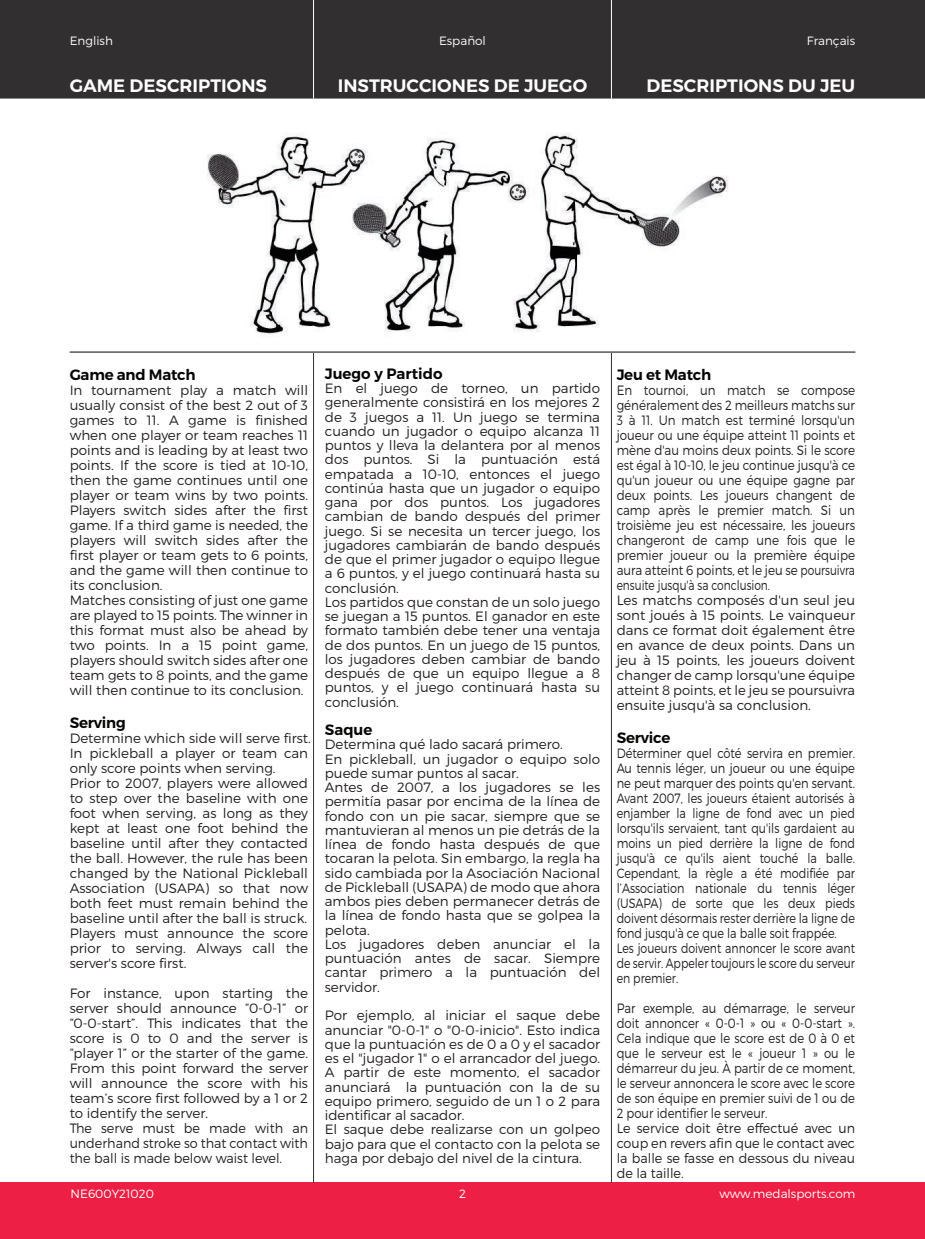
<style>
.page{position:relative;width:925px;height:1239px;background:#fff}
.page>*{position:absolute;margin:0;border:0;box-sizing:border-box;transform-origin:0 0}
.t1{font:600 18px "Montserrat";color:#fff}
.t2{font:600 15px "Montserrat";letter-spacing:-.015em;color:#050504}
.t3{font:300 13.5px/14.2px "Montserrat";color:#231f20}
.t4{font:300 13.5px/15px "Montserrat";color:#231f20;scale:.88 1}
.t5{font:300 13.5px/15px "Montserrat";color:#231f20;scale:.85 1}
.t6{font:300 13.5px/15px "Montserrat";color:#231f20;scale:.86 1}
.t7{font:300 12px "Montserrat";color:#fff}
</style>
<div class="page">
<div style="left:0;top:0;width:924px;height:99px;background:#312f30"></div>
<div style="left:0;top:1183px;width:924px;height:56px;background:#ed1f45"></div>
<hr style="left:313px;top:0;width:1px;height:99px;background:#fff">
<hr style="left:611px;top:0;width:1px;height:99px;background:#fff">
<hr style="left:313px;top:350px;width:1px;height:833px;background:#312f30">
<hr style="left:611px;top:350px;width:1px;height:833px;background:#312f30">
<img style="left:181px;top:132px;width:562px;height:220px">
<hr style="left:70px;top:352px;width:785px;height:1px;background:#231f20">
<p class="t7" style="left:70px;top:33px;width:45px">English</p>
<p class="t7" style="left:439px;top:33px;width:48px">Español</p>
<p class="t7" style="left:806px;top:33px;width:50px">Français</p>
<h1 class="t1" style="left:70px;top:74px;width:199px">GAME DESCRIPTIONS</h1>
<h1 class="t1" style="left:337px;top:74px;width:251px">INSTRUCCIONES DE JUEGO</h1>
<h1 class="t1" style="left:646px;top:74px;width:210px">DESCRIPTIONS DU JEU</h1>
<p class="t2" style="left:70px;top:365px;width:127px">Game and Match</p>
<p class="t3" style="left:70px;top:382px;width:240px;line-height:15px">In tournament play a match will usually consist of the best 2 out of 3 games to 11. A game is finished when one player or team reaches 11 points and is leading by at least two points. If the score is tied at 10-10, then the game continues until one player or team wins by two points.<br>Players switch sides after the first game. If a third game is needed, the players will switch sides after the first player or team gets to 6 points, and the game will then continue to its conclusion.<br>Matches consisting of just one game are played to 15 points. The winner in this format must also be ahead by two points. In a 15 point game, players should switch sides after one team gets to 8 points, and the game will then continue to its conclusion.</p>
<p class="t2" style="left:70px;top:713px;width:57px">Serving</p>
<p class="t3" style="left:70px;top:730px;width:242px;line-height:15px">Determine which side will serve first.<br>In pickleball a player or team can only score points when serving.<br>Prior to 2007, players were allowed to step over the baseline with one foot when serving, as long as they kept at least one foot behind the baseline until after they contacted the ball. However, the rule has been changed by the National Pickleball Association (USAPA) so that now both feet must remain behind the baseline until after the ball is struck.<br>Players must announce the score prior to serving. Always call the server's score first.</p>
<p class="t3" style="left:70px;top:985px;width:240px;line-height:15px">For instance, upon starting the server should announce “0-0-1” or “0-0-start”. This indicates that the score is 0 to 0 and the server is “player 1” or the starter of the game.<br>From this point forward the server will announce the score with his team’s score first followed by a 1 or 2 to identify the server.<br>The serve must be made with an underhand stroke so that contact with the ball is made below waist level.</p>
<p class="t2" style="left:325px;top:364px;width:119px">Juego y Partido</p>
<p class="t3" style="left:325px;top:381px;width:277px">En el juego de torneo, un partido generalmente consistirá en los mejores 2 de 3 juegos a 11. Un juego se termina cuando un jugador o equipo alcanza 11 puntos y lleva la delantera por al menos dos puntos. Si la puntuación está empatada a 10-10, entonces el juego continúa hasta que un jugador o equipo gana por dos puntos. Los jugadores cambian de bando después del primer juego. Si se necesita un tercer juego, los jugadores cambiarán de bando después de que el primer jugador o equipo llegue a 6 puntos, y el juego continuará hasta su conclusión.<br>Los partidos que constan de un solo juego se juegan a 15 puntos. El ganador en este formato también debe tener una ventaja de dos puntos. En un juego de 15 puntos, los jugadores deben cambiar de bando después de que un equipo llegue a 8 puntos, y el juego continuará hasta su conclusión.</p>
<p class="t2" style="left:325px;top:720px;width:49px">Saque</p>
<p class="t3" style="left:325px;top:737px;width:277px">Determina qué lado sacará primero.<br>En pickleball, un jugador o equipo solo puede sumar puntos al sacar.<br>Antes de 2007, a los jugadores se les permitía pasar por encima de la línea de fondo con un pie sacar, siempre que se mantuvieran al menos un pie detrás de la línea de fondo hasta después de que tocaran la pelota. Sin embargo, la regla ha sido cambiada por la Asociación Nacional de Pickleball (USAPA) de modo que ahora ambos pies deben permanecer detrás de la línea de fondo hasta que se golpea la pelota.<br>Los jugadores deben anunciar el la puntuación antes de sacar. Siempre cantar primero a la puntuación del servidor.</p>
<p class="t3" style="left:325px;top:1008px;width:277px">Por ejemplo, al iniciar el saque debe anunciar "0-0-1" o "0-0-inicio". Esto indica que la puntuación es de 0 a 0 y el sacador es el "jugador 1" o el arrancador del juego.<br>A partir de este momento, el sacador anunciará la puntuación con la de su equipo primero, seguido de un 1 o 2 para identificar al sacador.<br>El saque debe realizarse con un golpeo bajo para que el contacto con la pelota se haga por debajo del nivel de la cintura.</p>
<p class="t2" style="left:616px;top:365px;width:96px">Jeu et Match</p>
<p class="t4" style="left:616px;top:382px;width:272px">En tournoi, un match se compose généralement des 2 meilleurs matchs sur 3 à 11. Un match est terminé lorsqu'un joueur ou une équipe atteint 11 points et mène d'au moins deux points. Si le score est égal à 10-10, le jeu continue jusqu'à ce qu'un joueur ou une équipe gagne par deux points. Les joueurs changent de camp après le premier match. Si un troisième jeu est nécessaire, les joueurs changeront de camp une fois que le premier joueur ou la première équipe aura atteint 6 points, et le jeu se poursuivra ensuite jusqu'à sa conclusion.<br>Les matchs composés d'un seul jeu sont joués à 15 points. Le vainqueur dans ce format doit également être en avance de deux points. Dans un jeu à 15 points, les joueurs doivent changer de camp lorsqu'une équipe atteint 8 points, et le jeu se poursuivra ensuite jusqu'à sa conclusion.</p>
<p class="t2" style="left:616px;top:728px;width:55px">Service</p>
<p class="t5" style="left:616px;top:745px;width:282px">Déterminer quel côté servira en premier.<br>Au tennis léger, un joueur ou une équipe ne peut marquer des points qu'en servant.<br>Avant 2007, les joueurs étaient autorisés à enjamber la ligne de fond avec un pied lorsqu'ils servaient, tant qu'ils gardaient au moins un pied derrière la ligne de fond jusqu'à ce qu'ils aient touché la balle.<br>Cependant, la règle a été modifiée par l’Association nationale du tennis léger (USAPA) de sorte que les deux pieds doivent désormais rester derrière la ligne de fond jusqu'à ce que la balle soit frappée.<br>Les joueurs doivent annoncer le score avant de servir. Appeler toujours le score du serveur en premier.</p>
<p class="t6" style="left:616px;top:1000px;width:278px">Par exemple, au démarrage, le serveur doit annoncer « 0-0-1 » ou « 0-0-start ».<br>Cela indique que le score est de 0 à 0 et que le serveur est le « joueur 1 » ou le démarreur du jeu. À partir de ce moment, le serveur annoncera le score avec le score de son équipe en premier suivi de 1 ou de 2 pour identifier le serveur.<br>Le service doit être effectué avec un coup en revers afin que le contact avec la balle se fasse en dessous du niveau de la taille.</p>
<p class="t7" style="left:71px;top:1186px;width:85px">NE600Y21020</p>
<p class="t7" style="left:459px;top:1186px;width:8px">2</p>
<p class="t7" style="left:719px;top:1186px;width:137px">www.medalsports.com</p>
</div>
